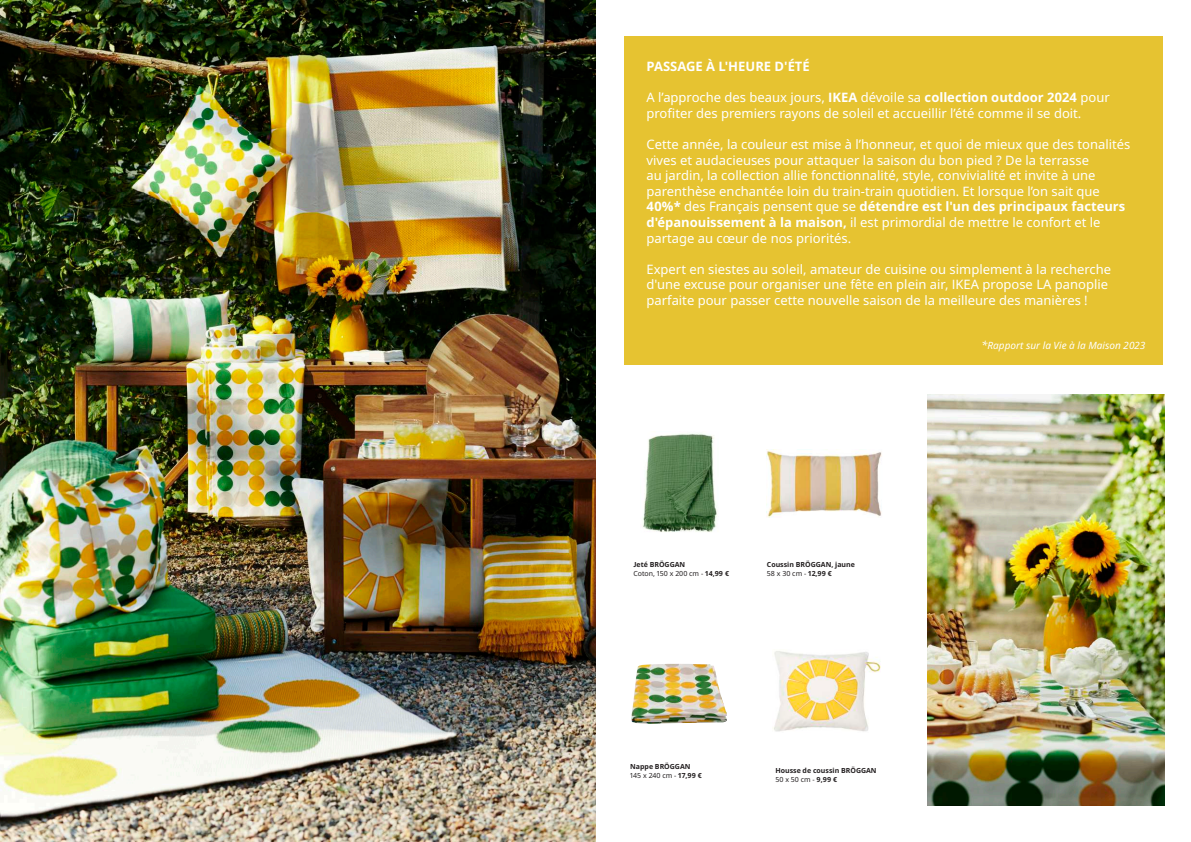
<style>
.page{position:relative;width:1191px;height:842px;background:#fff}
.page>*{position:absolute;margin:0;border:0;box-sizing:border-box;transform-origin:0 0}
.t1{font:13px/15.6px "Noto IKEA Latin";color:#fff}
.t2{font:700 13px "Noto IKEA Latin";color:#fff}
.t3{font:italic 10px "Noto IKEA Latin";color:#fff}
.t4{font:700 7px/8.5px "Noto IKEA Latin";color:#231f20}
.s1{font-weight:700}
.s2{font-size:11px}
.s3{font-weight:400}
</style>
<div class="page">
<img style="left:0;top:0;width:595px;height:842px">
<div style="left:624px;top:36px;width:538px;height:328px;background:#e6c331"></div>
<img style="left:643px;top:433px;width:74px;height:99px">
<img style="left:631px;top:664px;width:96px;height:60px">
<img style="left:774px;top:651px;width:106px;height:81px">
<img style="left:767px;top:450px;width:115px;height:68px">
<img style="left:927px;top:394px;width:237px;height:412px">
<p class="t2" style="left:646px;top:57px;width:165px">PASSAGE À L'HEURE D'ÉTÉ</p>
<p class="t1" style="left:646px;top:89px;width:465px">A l’approche des beaux jours, <span class="s1">IKEA</span> dévoile sa <span class="s1">collection outdoor 2024</span> pour profiter des premiers rayons de soleil et accueillir l’été comme il se doit.</p>
<p class="t1" style="left:646px;top:136px;width:485px">Cette année, la couleur est mise à l’honneur, et quoi de mieux que des tonalités vives et audacieuses pour attaquer la saison du bon pied ? De la terrasse<br>au jardin, la collection allie fonctionnalité, style, convivialité et invite à une parenthèse enchantée loin du train-train quotidien. Et lorsque l’on sait que <span class="s1">40%*</span> des Français pensent que se <span class="s1">détendre est l'un des principaux facteurs d'épanouissement à la maison,</span> il est primordial de mettre le confort et le partage au cœur de nos priorités.</p>
<p class="t1" style="left:646px;top:261px;width:466px">Expert en siestes au soleil, amateur de cuisine ou simplement à la recherche d'une excuse pour organiser une fête en plein air, IKEA propose LA panoplie parfaite pour passer cette nouvelle saison de la meilleure des manières !</p>
<p class="t3" style="left:981px;top:339px;width:166px"><span class="s2">*</span>Rapport sur la Vie à la Maison 2023</p>
<p class="t4" style="left:633px;top:560px;width:97px">Jeté BRÖGGAN<br><span class="s3">Coton, 150 x 200 cm -</span> 14,99 €</p>
<p class="t4" style="left:767px;top:560px;width:89px">Coussin BRÖGGAN, jaune<br><span class="s3">58 x 30 cm -</span> 12,99 €</p>
<p class="t4" style="left:630px;top:762px;width:73px">Nappe BRÖGGAN<br><span class="s3">145 x 240 cm -</span> 17,99 €</p>
<p class="t4" style="left:775px;top:766px;width:103px">Housse de coussin BRÖGGAN<br><span class="s3">50 x 50 cm -</span> 9,99 €</p>
</div>
